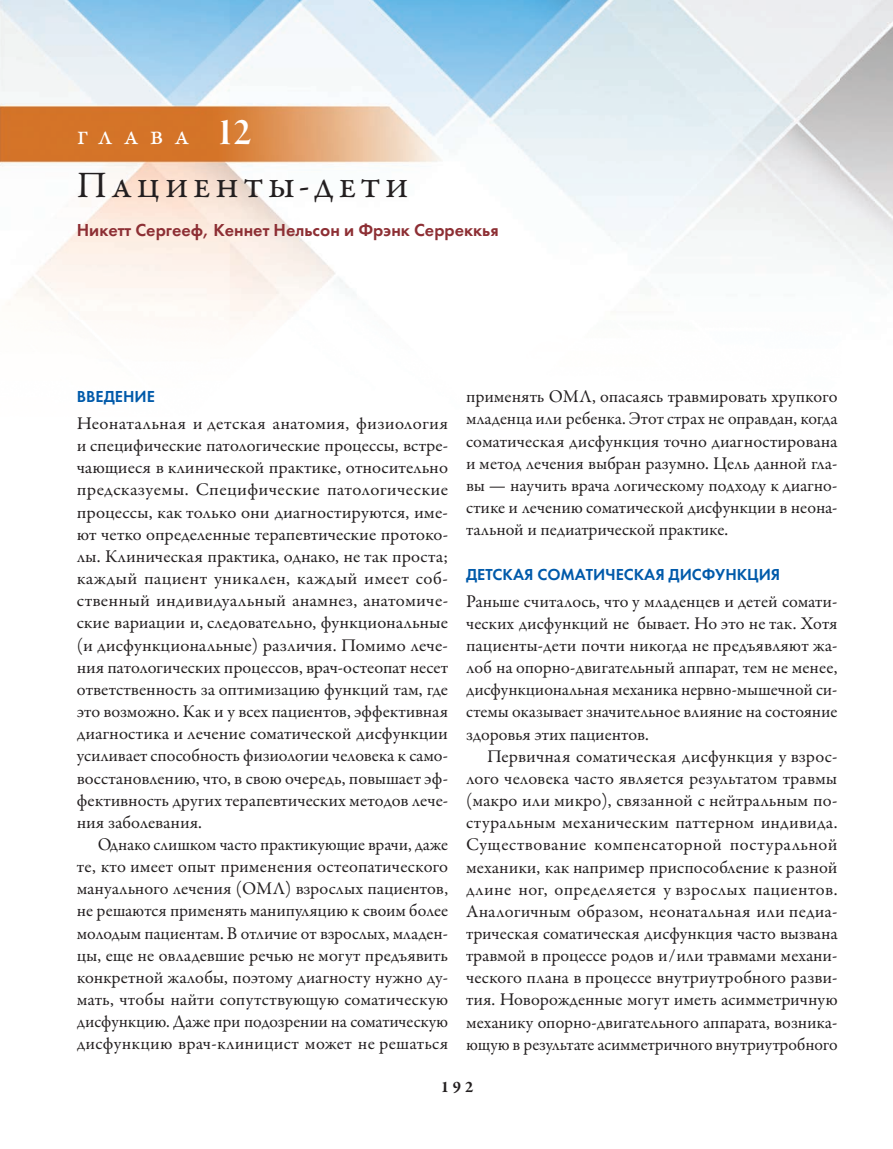
<style>
.page{position:relative;width:893px;height:1149px;background:#fff}
.page>*{position:absolute;margin:0;border:0;box-sizing:border-box;transform-origin:0 0}
.t1{font:37.5px "Garamond Premr Pro";color:#231f20}
.t2{font:27px "Garamond Premr Pro";color:#fff}
.t3{font:18px/22.2px "Garamond Premr Pro";color:#231f20;text-align:justify}
.t4{font:18px/22.2px "Garamond Premr Pro";color:#231f20;text-align:justify;scale:1.04 1}
.t5{font:18px "Futura Demi C";color:#8d2f34}
.t6{font:16.5px "Futura Demi C";color:#015aaa}
.t7{font:700 16.5px "Garamond Premr Pro";color:#231f20}
.s1{font-family:"Garamond Premr Pro Smbd Disp";font-size:40.5px}
</style>
<div class="page">
<img style="left:0;top:0;width:893px;height:327px">
<h2 class="t2" style="left:77px;top:120px;width:176px">глава <span class="s1">12</span></h2>
<h1 class="t1" style="left:77px;top:162px;width:334px">Пациенты-дети</h1>
<p class="t5" style="left:77px;top:219px;width:423px">Никетт Сергееф, Кеннет Нельсон и Фрэнк Серреккья</p>
<p class="t6" style="left:77px;top:387px;width:80px">ВВЕДЕНИЕ</p>
<p class="t4" style="left:77px;top:412px;width:359px">Неонатальная и детская анатомия, физиология и специ фические патологические процессы, встре&shy;чающиеся в клинической практике, относительно предсказуемы. Специфические патологические процессы, как только они диагностируются, име&shy;ют четко определенные терапевтические протоко&shy;лы. Клиническая практика, однако, не так проста; каждый пациент уникален, каждый имеет соб&shy;ственный индивидуальный анамнез, анатомиче&shy;ские вариации и, следовательно, функциональные (и дисфункциональные) различия. Помимо лече&shy;ния патологических процессов, врач-остеопат несет ответственность за оптимизацию функций там, где это возможно. Как и у всех пациентов, эффективная диагностика и лечение соматической дисфункции усиливает способность физиологии человека к само&shy;восстановлению, что, в свою очередь, повышает эф&shy;фективность других терапевтических методов лече&shy;ния заболевания.</p>
<p class="t3" style="left:77px;top:833px;width:373px;text-indent:21px">Однако слишком часто практикующие врачи, даже те, кто имеет опыт применения остеопатического мануального лечения (ОМЛ) взрослых пациентов, не решаются применять манипуляцию к своим более молодым пациентам. В отличие от взрослых, младен&shy;цы, еще не овладевшие речью не могут предъявить конкретной жалобы, поэтому диагносту нужно ду&shy;мать, чтобы найти сопутствующую соматическую дисфункцию. Даже при подозрении на соматическую дисфункцию врач-клиницист может не решаться</p>
<p class="t3" style="left:466px;top:386px;width:373px">применять ОМЛ, опасаясь травмировать хрупкого младенца или ребенка. Этот страх не оправдан, когда соматическая дисфункция точно диагностирована и метод лечения выбран разумно. Цель данной гла&shy;вы — научить врача логическому подходу к диагно&shy;стике и лечению соматической дисфункции в неона&shy;тальной и педиатрической практике.</p>
<p class="t6" style="left:466px;top:564px;width:316px">ДЕТСКАЯ СОМАТИЧЕСКАЯ ДИСФУНКЦИЯ</p>
<p class="t3" style="left:466px;top:590px;width:373px">Раньше считалось, что у младенцев и детей сомати&shy;ческих дисфункций не бывает. Но это не так. Хотя пациенты-дети почти никогда не предъявляют жа&shy;лоб на опорно-двигательный аппарат, тем не менее, дисфункциональная механика нервно-мышечной си&shy;стемы оказывает значительное влияние на состояние здоровья этих пациентов.</p>
<p class="t3" style="left:466px;top:745px;width:373px;text-indent:21px">Первичная соматическая дисфункция у взрос&shy;лого человека часто является результатом травмы (макро или микро), связанной с нейтральным по&shy;стуральным механическим паттерном индивида.<br>Существование компенсаторной постуральной механики, как например приспособление к разной длине ног, определяется у взрослых пациентов.<br>Аналогичным образом, неонатальная или педиа&shy;трическая соматическая дисфункция часто вызвана травмой в процессе родов и / или травмами механи&shy;ческого плана в процессе внутриутробного разви&shy;тия. Новорожденные могут иметь асимметричную механику опорно-двигательного аппарата, возника&shy;ющую в результате асимметричного внутриутробного</p>
<p class="t7" style="left:441px;top:1076px;width:34px">192</p>
</div>
